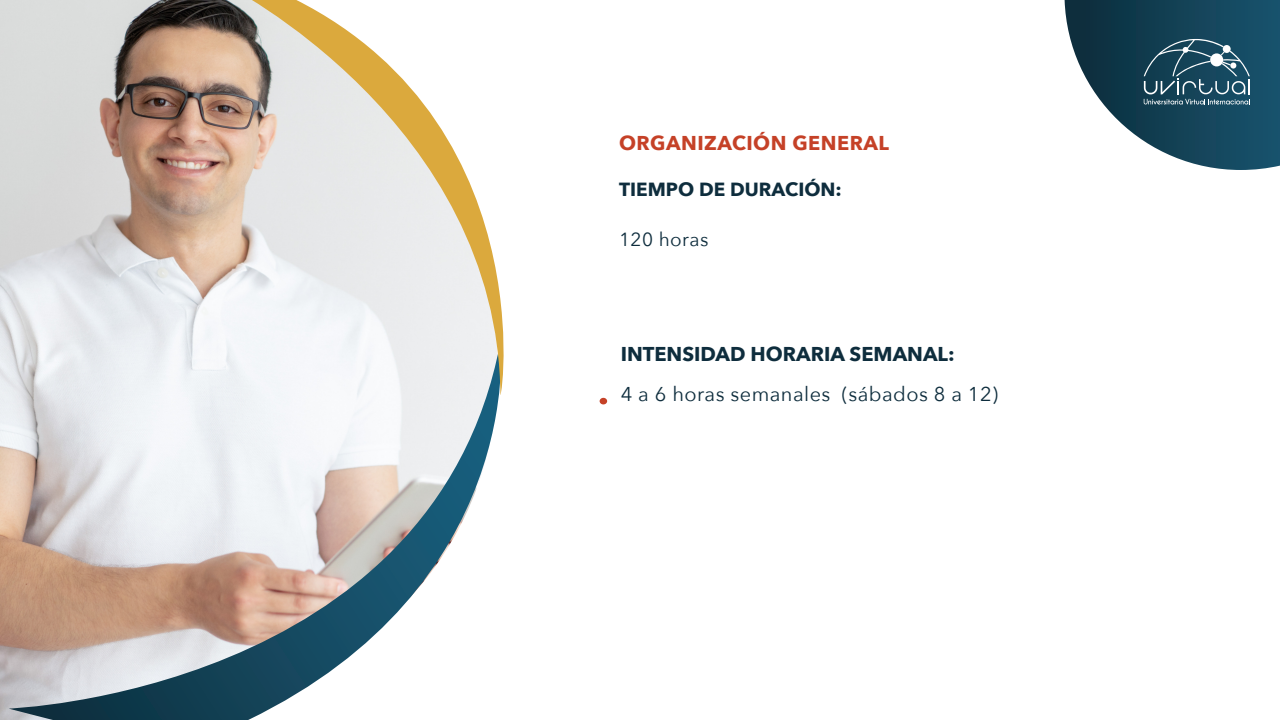
<style>
.page{position:relative;width:1280px;height:720px;background:#fff}
.page>*{position:absolute;margin:0;border:0;box-sizing:border-box;transform-origin:0 0}
.t1{font:20px "Avenir Next";letter-spacing:.025em;color:#0e2d3d}
.t2{font:700 20px "Avenir Next";color:#0e2d3d}
.t3{font:700 20px "Avenir Next";letter-spacing:.025em;color:#c54127}
.t4{font:700 19px "Avenir Next";color:#0e2d3d}
.t5{font:19px "Avenir Next";letter-spacing:.025em;color:#0e2d3d}
</style>
<div class="page">
<img style="left:0;top:0;width:225px;height:720px">
<svg style="left:1065px;top:0;width:215px;height:170px"></svg>
<svg style="left:9px;top:343px;width:490px;height:377px"></svg>
<svg style="left:225px;top:0;width:279px;height:395px;fill:#eaebed"></svg>
<div style="left:600px;top:398px;width:7px;height:6px;background:#c54127;border-radius:50%"></div>
<p class="t3" style="left:619px;top:126px;width:271px">ORGANIZACIÓN GENERAL</p>
<p class="t4" style="left:619px;top:173px;width:224px">TIEMPO DE DURACIÓN:</p>
<p class="t5" style="left:619px;top:224px;width:91px">120 horas</p>
<p class="t2" style="left:621px;top:337px;width:336px">INTENSIDAD HORARIA SEMANAL:</p>
<p class="t1" style="left:621px;top:378px;width:379px">4 a 6 horas semanales (sábados 8 a 12)</p>
</div>
